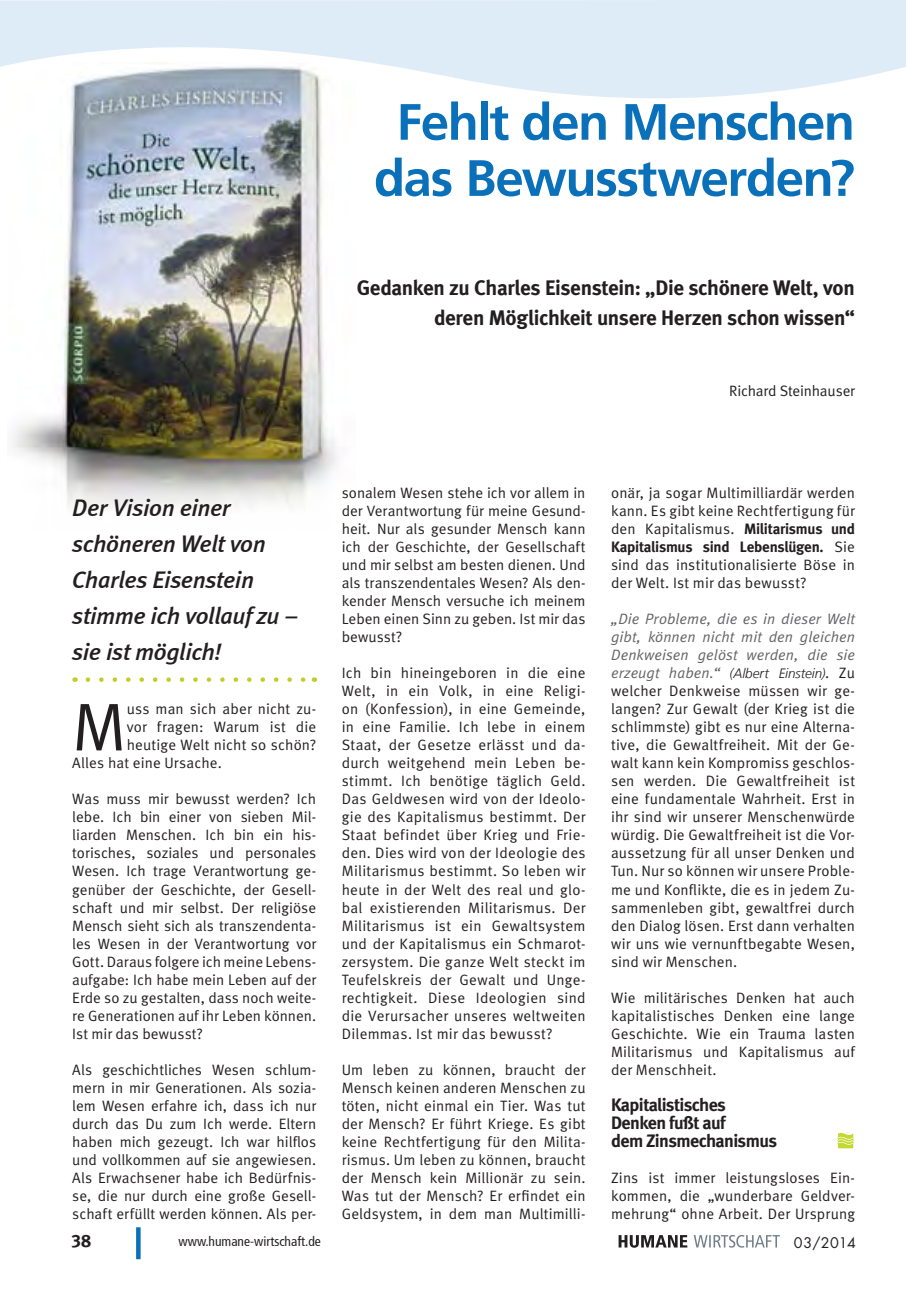
<style>
.page{position:relative;width:906px;height:1289px;background:#fff}
.page>*{position:absolute;margin:0;border:0;box-sizing:border-box;transform-origin:0 0}
.Fließtext_Meta_Norma{font:67.5px "Meta Normal";color:#231f20}
.Headline_1{font:700 51px/56.1px "Frutiger 65";letter-spacing:-.03em;color:#0970b9;text-align:center}
.Einleitungstext{font:italic 500 24px/36px "Meta";letter-spacing:-.015em;color:#231f20}
.Headline_2{font:700 21px/30px "Meta";letter-spacing:-.015em;color:#231f20;text-align:right}
.Zwischenüberschrift{font:700 18px/18px "Meta";letter-spacing:-.03em;color:#231f20}
.t1{font:18px "Meta Bold LF";color:#231f20}
.Fließtext_Meta_Norma-2{font:15px/18px "Meta Normal";letter-spacing:.01em;color:#231f20;text-align:justify}
.Fließtext_Meta_Norma-3{font:italic 15px/18px "Meta Normal";letter-spacing:.005em;color:#636366;text-align:justify}
.Autor{font:15px "Meta Normal";letter-spacing:-.015em;color:#231f20}
.t2{font:14.25px "Futura";letter-spacing:.01em;color:#231f20}
.Fließtext_Meta_Norma-4{font:italic 300 13.5px "Frutiger LT";letter-spacing:-.005em;color:#231f20}
.t3{font:condensed 13.5px "Frutiger 57";color:#231f20}
.s1{font-family:"Meta";font-weight:700}
.s2{font-family:"Meta Normal";font-weight:400;font-size:15px;color:#636366}
.s3{font-family:"Meta Normal";font-weight:400;font-style:normal;font-size:15px}
</style>
<div class="page">
<div style="left:136px;top:1227px;width:5px;height:32px;background:#0970b9"></div>
<svg style="left:618px;top:1235px;width:69px;height:12px"></svg>
<svg style="left:693px;top:1235px;width:87px;height:12px"></svg>
<img style="left:12px;top:106px;width:326px;height:401px">
<svg style="left:88px;top:677px;width:218px;height:5px"></svg>
<svg style="left:837px;top:1132px;width:17px;height:16px"></svg>
<svg style="left:0;top:0;width:906px;height:106px;fill:#deecf8"></svg>
<p class="Headline_1" style="left:374px;top:94px;width:482px">Fehlt den Menschen das Bewusstwerden?</p>
<p class="Headline_2" style="left:357px;top:272px;width:499px">Gedanken zu Charles Eisenstein: „Die schönere Welt, von deren Möglichkeit unsere Herzen schon wissen“</p>
<p class="Autor" style="left:729px;top:382px;width:127px">Richard Steinhauser</p>
<p class="Einleitungstext" style="left:72px;top:489px;width:227px">Der Vision einer schöneren Welt von<br>Charles Eisenstein stimme ich vollauf zu – sie ist möglich!</p>
<p class="Fließtext_Meta_Norma" style="left:72px;top:688px;width:55px">M</p>
<p class="Fließtext_Meta_Norma-2" style="left:127px;top:700px;width:191px">uss man sich aber nicht zu-</p>
<p class="Fließtext_Meta_Norma-2" style="left:127px;top:718px;width:191px">vor fragen: Warum ist die</p>
<p class="Fließtext_Meta_Norma-2" style="left:127px;top:736px;width:191px">heutige Welt nicht so schön?</p>
<p class="Fließtext_Meta_Norma-2" style="left:72px;top:754px;width:151px">Alles hat eine Ursache.</p>
<p class="Fließtext_Meta_Norma-2" style="left:72px;top:790px;width:245px">Was muss mir bewusst werden? Ich lebe. Ich bin einer von sieben Mil&shy;liarden Menschen. Ich bin ein his&shy;torisches, soziales und personales Wesen. Ich trage Verantwortung ge&shy;genüber der Geschichte, der Gesell&shy;schaft und mir selbst. Der religiöse Mensch sieht sich als transzendenta&shy;les Wesen in der Verantwortung vor Gott. Daraus folgere ich meine Lebens&shy;aufgabe: Ich habe mein Leben auf der Erde so zu gestalten, dass noch weite&shy;re Generationen auf ihr Leben können.<br>Ist mir das bewusst?</p>
<p class="Fließtext_Meta_Norma-2" style="left:72px;top:1060px;width:245px">Als geschichtliches Wesen schlum&shy;mern in mir Generationen. Als sozia&shy;lem Wesen erfahre ich, dass ich nur durch das Du zum Ich werde. Eltern haben mich gezeugt. Ich war hilflos und vollkommen auf sie angewiesen.<br>Als Erwachsener habe ich Bedürfnis&shy;se, die nur durch eine große Gesell&shy;schaft erfüllt werden können. Als per-</p>
<p class="Fließtext_Meta_Norma-2" style="left:342px;top:484px;width:245px">sonalem Wesen stehe ich vor allem in der Verantwortung für meine Gesund&shy;heit. Nur als gesunder Mensch kann ich der Geschichte, der Gesellschaft und mir selbst am besten dienen. Und als transzendentales Wesen? Als den&shy;kender Mensch versuche ich meinem Leben einen Sinn zu geben. Ist mir das bewusst?</p>
<p class="Fließtext_Meta_Norma-2" style="left:342px;top:664px;width:245px">Ich bin hineingeboren in die eine Welt, in ein Volk, in eine Religi&shy;on (Konfession), in eine Gemeinde, in eine Familie. Ich lebe in einem Staat, der Gesetze erlässt und da&shy;durch weitgehend mein Leben be&shy;stimmt. Ich benötige täglich Geld.<br>Das Geldwesen wird von der Ideolo&shy;gie des Kapitalismus bestimmt. Der Staat befindet über Krieg und Frie&shy;den. Dies wird von der Ideologie des Militarismus bestimmt. So leben wir heute in der Welt des real und glo&shy;bal existierenden Militarismus. Der Militarismus ist ein Gewaltsystem und der Kapitalismus ein Schmarot&shy;zersystem. Die ganze Welt steckt im Teufelskreis der Gewalt und Unge&shy;rechtigkeit. Diese Ideologien sind die Verursacher unseres weltweiten Dilemmas. Ist mir das bewusst?</p>
<p class="Fließtext_Meta_Norma-2" style="left:342px;top:1060px;width:245px">Um leben zu können, braucht der Mensch keinen anderen Menschen zu töten, nicht einmal ein Tier. Was tut der Mensch? Er führt Kriege. Es gibt keine Rechtfertigung für den Milita&shy;rismus. Um leben zu können, braucht der Mensch kein Millionär zu sein.<br>Was tut der Mensch? Er erfindet ein Geldsystem, in dem man Multimilli-</p>
<p class="Fließtext_Meta_Norma-2" style="left:611px;top:484px;width:245px">onär, ja sogar Multimilliardär werden kann. Es gibt keine Rechtfertigung für den Kapitalismus. <span class="s1">Militarismus und Kapitalismus sind Lebenslügen.</span> Sie sind das institutionalisierte Böse in der Welt. Ist mir das bewusst?</p>
<p class="Fließtext_Meta_Norma-3" style="left:611px;top:610px;width:245px">„Die Probleme, die es in dieser Welt gibt, können nicht mit den gleichen Denkweisen gelöst werden, die sie</p>
<p class="Fließtext_Meta_Norma-4" style="left:611px;top:666px;width:245px"><span class="s2">erzeugt haben.“</span> (Albert Einstein)<span class="s3">. Zu</span></p>
<p class="Fließtext_Meta_Norma-2" style="left:611px;top:682px;width:245px">welcher Denkweise müssen wir ge&shy;langen? Zur Gewalt (der Krieg ist die schlimmste) gibt es nur eine Alterna&shy;tive, die Gewaltfreiheit. Mit der Ge&shy;walt kann kein Kompromiss geschlos&shy;sen werden. Die Gewaltfreiheit ist eine fundamentale Wahrheit. Erst in ihr sind wir unserer Menschenwürde würdig. Die Gewaltfreiheit ist die Vor&shy;aussetzung für all unser Denken und Tun. Nur so können wir unsere Proble&shy;me und Konflikte, die es in jedem Zu&shy;sammenleben gibt, gewaltfrei durch den Dialog lösen. Erst dann verhalten wir uns wie vernunftbegabte Wesen, sind wir Menschen.</p>
<p class="Fließtext_Meta_Norma-2" style="left:611px;top:988px;width:245px">Wie militärisches Denken hat auch kapitalistisches Denken eine lange Geschichte. Wie ein Trauma lasten Militarismus und Kapitalismus auf der Menschheit.</p>
<p class="Zwischenüberschrift" style="left:611px;top:1095px;width:167px">Kapitalistisches<br>Denken fußt auf<br>dem Zinsmechanismus</p>
<p class="Fließtext_Meta_Norma-2" style="left:611px;top:1168px;width:245px">Zins ist immer leistungsloses Ein&shy;kommen, die „wunderbare Geldver&shy;mehrung“ ohne Arbeit. Der Ursprung</p>
<p class="t1" style="left:71px;top:1230px;width:22px">38</p>
<p class="t3" style="left:179px;top:1233px;width:144px">www.humane-wirtschaft.de</p>
<p class="t2" style="left:794px;top:1233px;width:64px">03/2014</p>
</div>
